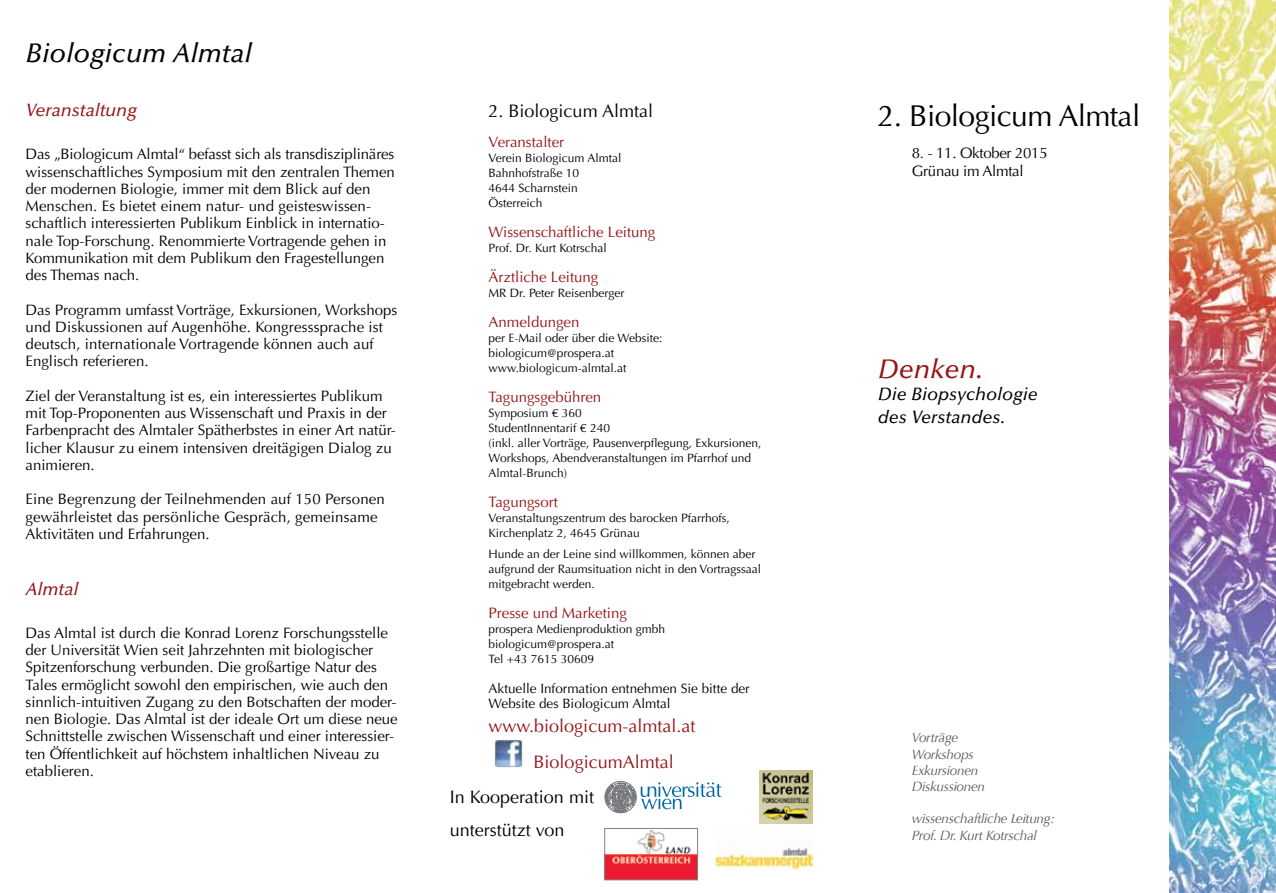
<style>
.page{position:relative;width:1276px;height:893px;background:#fff}
.page>*{position:absolute;margin:0;border:0;box-sizing:border-box;transform-origin:0 0}
.t1{font:30px "Optima LT";letter-spacing:-.02em;color:#000}
.t2{font:italic 500 27px "Optima LT";color:#000}
.t3{font:italic 500 27px "Optima LT";color:#971417}
.t4{font:18px/32.7px "Optima LT";color:#000}
.t5{font:18px/36.6px "Optima LT";color:#971417}
.t6{font:italic 500 18px/22.5px "Optima LT";color:#000}
.t7{font:italic 500 18px "Optima LT";color:#971417}
.t8{font:15px/17.2px "Optima LT";color:#000}
.t9{font:15px "Optima LT";color:#971417}
.t10{font:15px/18px "Optima LT";letter-spacing:-.02em;color:#000}
.t11{font:italic 13.5px/16.2px "Optima LT";letter-spacing:-.02em;color:#58595b}
.t12{font:13.5px/15px "Optima LT";color:#000}
.t13{font:12px/15px "Optima LT";color:#000}
</style>
<div class="page">
<img style="left:1169px;top:0;width:107px;height:893px">
<img style="left:759px;top:770px;width:54px;height:53px">
<svg style="left:604px;top:781px;width:117px;height:32px"></svg>
<img style="left:606px;top:830px;width:90px;height:48px">
<div style="left:604px;top:828px;width:94px;height:52px;border:1px solid #808285"></div>
<img style="left:716px;top:841px;width:97px;height:29px">
<img style="left:494px;top:739px;width:28px;height:28px">
<h2 class="t2" style="left:26px;top:38px;width:228px">Biologicum Almtal</h2>
<p class="t7" style="left:26px;top:100px;width:113px">Veranstaltung</p>
<p class="t8" style="left:26px;top:146px;width:371px">Das „Biologicum Almtal“ befasst sich als transdisziplinäres wissenschaftliches Symposium mit den zentralen Themen der modernen Biologie, immer mit dem Blick auf den Menschen. Es bietet einem natur- und geisteswissen&shy;schaftlich interessierten Publikum Einblick in internatio&shy;nale Top-Forschung. Renommierte Vortragende gehen in Kommunikation mit dem Publikum den Fragestellungen des Themas nach.</p>
<p class="t8" style="left:26px;top:301px;width:373px">Das Programm umfasst Vorträge, Exkursionen, Workshops und Diskussionen auf Augenhöhe. Kongresssprache ist deutsch, internationale Vortragende können auch auf Englisch referieren.</p>
<p class="t8" style="left:26px;top:387px;width:372px">Ziel der Veranstaltung ist es, ein interessiertes Publikum mit Top-Proponenten aus Wissenschaft und Praxis in der Farbenpracht des Almtaler Spätherbstes in einer Art natür&shy;licher Klausur zu einem intensiven dreitägigen Dialog zu animieren.</p>
<p class="t8" style="left:26px;top:491px;width:361px">Eine Begrenzung der Teilnehmenden auf 150 Personen gewährleistet das persönliche Gespräch, gemeinsame<br>Aktivitäten und Erfahrungen.</p>
<p class="t7" style="left:26px;top:578px;width:55px">Almtal</p>
<p class="t8" style="left:26px;top:624px;width:374px">Das Almtal ist durch die Konrad Lorenz Forschungsstelle der Universität Wien seit Jahrzehnten mit biologischer Spitzenforschung verbunden. Die großartige Natur des Tales ermöglicht sowohl den empirischen, wie auch den sinnlich-intuitiven Zugang zu den Botschaften der moder&shy;nen Biologie. Das Almtal ist der ideale Ort um diese neue Schnittstelle zwischen Wissenschaft und einer interessier&shy;ten Öffentlichkeit auf höchstem inhaltlichen Niveau zu etablieren.</p>
<p class="t4" style="left:488px;top:94px;width:166px">2. Biologicum Almtal</p>
<p class="t9" style="left:488px;top:133px;width:77px">Veranstalter</p>
<p class="t13" style="left:488px;top:150px;width:134px">Verein Biologicum Almtal<br>Bahnhofstraße 10<br>4644 Scharnstein<br>Österreich</p>
<p class="t9" style="left:488px;top:223px;width:168px">Wissenschaftliche Leitung</p>
<p class="t13" style="left:488px;top:240px;width:120px">Prof. Dr. Kurt Kotrschal</p>
<p class="t9" style="left:488px;top:268px;width:111px">Ärztliche Leitung</p>
<p class="t13" style="left:488px;top:285px;width:137px">MR Dr. Peter Reisenberger</p>
<p class="t9" style="left:488px;top:313px;width:92px">Anmeldungen</p>
<p class="t13" style="left:488px;top:330px;width:175px">per E-Mail oder über die Website: biologicum@prospera.at www.biologicum-almtal.at</p>
<p class="t9" style="left:488px;top:388px;width:114px">Tagungsgebühren</p>
<p class="t13" style="left:488px;top:405px;width:274px">Symposium € 360<br>StudentInnentarif € 240<br>(inkl. aller Vorträge, Pausenverpflegung, Exkursionen, Workshops, Abendveranstaltungen im Pfarrhof und Almtal-Brunch)</p>
<p class="t9" style="left:488px;top:493px;width:71px">Tagungsort</p>
<p class="t13" style="left:488px;top:510px;width:243px">Veranstaltungszentrum des barocken Pfarrhofs,<br>Kirchenplatz 2, 4645 Grünau</p>
<p class="t13" style="left:488px;top:547px;width:274px">Hunde an der Leine sind willkommen, können aber aufgrund der Raumsituation nicht in den Vortragssaal mitgebracht werden.</p>
<p class="t9" style="left:488px;top:604px;width:140px">Presse und Marketing</p>
<p class="t13" style="left:488px;top:622px;width:178px">prospera Medienproduktion gmbh biologicum@prospera.at<br>Tel +43 7615 30609</p>
<p class="t12" style="left:488px;top:681px;width:263px">Aktuelle Information entnehmen Sie bitte der<br>Website des Biologicum Almtal</p>
<p class="t5" style="left:533px;top:707px;width:163px;text-indent:-45px">www.biologicum-almtal.at<br>BiologicumAlmtal</p>
<p class="t4" style="left:450px;top:781px;width:146px">In Kooperation mit unterstützt von</p>
<h1 class="t1" style="left:877px;top:98px;width:264px">2. Biologicum Almtal</h1>
<p class="t10" style="left:912px;top:144px;width:137px">8. - 11. Oktober 2015<br>Grünau im Almtal</p>
<h2 class="t3" style="left:877px;top:353px;width:106px">Denken.</h2>
<p class="t6" style="left:877px;top:383px;width:162px">Die Biopsychologie des Verstandes.</p>
<p class="t11" style="left:912px;top:730px;width:75px">Vorträge<br>Workshops<br>Exkursionen<br>Diskussionen</p>
<p class="t11" style="left:912px;top:811px;width:144px">wissenschaftliche Leitung:<br>Prof. Dr. Kurt Kotrschal</p>
</div>
